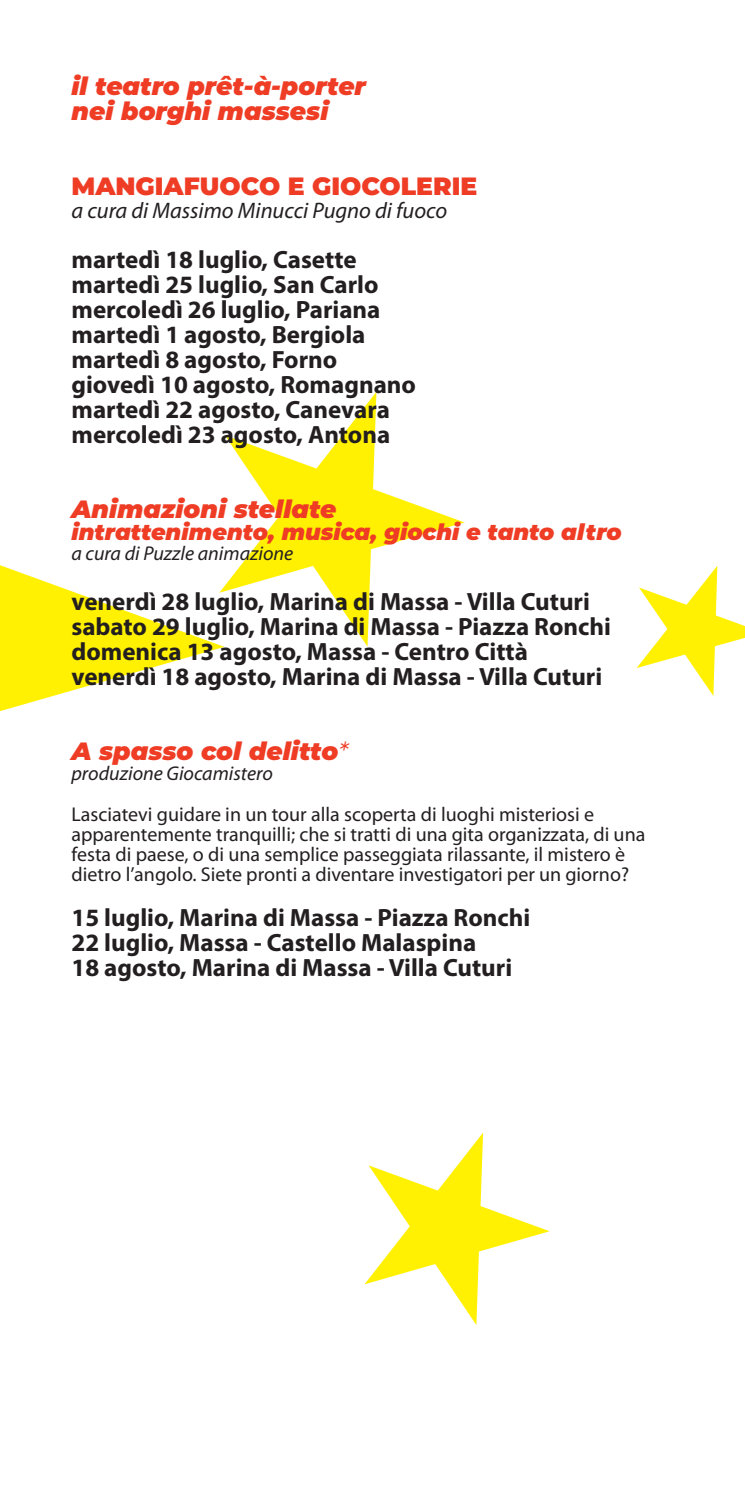
<style>
.page{position:relative;width:745px;height:1489px;background:#fff}
.page>*{position:absolute;margin:0;border:0;box-sizing:border-box;transform-origin:0 0}
.t1{font:700 25px/25px "Myriad Pro";color:#231f20}
.t2{font:italic 900 25px/25px "Montserrat";color:#ef3c25}
.t3{font:900 25px "Montserrat";color:#ef3c25}
.t4{font:italic 900 22.5px "Montserrat";color:#ef3c25}
.t5{font:italic 22.5px "Myriad Pro";color:#231f20}
.t6{font:20px/20px "Myriad Pro";color:#231f20}
.t7{font:italic 20px "Myriad Pro";color:#231f20}
.s1{font-weight:400}
</style>
<div class="page">
<svg style="left:364px;top:1133px;width:185px;height:191px"></svg>
<svg style="left:224px;top:392px;width:240px;height:254px"></svg>
<svg style="left:0;top:565px;width:224px;height:146px"></svg>
<svg style="left:636px;top:566px;width:108px;height:130px"></svg>
<p class="t2" style="left:71px;top:72px;width:296px">il teatro prêt-à-porter nei borghi massesi</p>
<p class="t3" style="left:71px;top:167px;width:407px">MANGIAFUOCO E GIOCOLERIE</p>
<p class="t5" style="left:71px;top:196px;width:377px">a cura di Massimo Minucci Pugno di fuoco</p>
<p class="t1" style="left:71px;top:246px;width:346px">martedì 18 luglio, Casette martedì 25 luglio, San Carlo mercoledì 26 luglio, Pariana martedì 1 agosto, Bergiola martedì 8 agosto, Forno giovedì 10 agosto, Romagnano martedì 22 agosto, Canevara mercoledì 23 agosto, Antona</p>
<p class="t2" style="left:71px;top:495px;width:266px">Animazioni stellate</p>
<p class="t4" style="left:71px;top:515px;width:551px">intrattenimento, musica, giochi e tanto altro</p>
<p class="t7" style="left:71px;top:541px;width:223px">a cura di Puzzle animazione</p>
<p class="t1" style="left:71px;top:588px;width:540px">venerdì 28 luglio, Marina di Massa - Villa Cuturi sabato 29 luglio, Marina di Massa - Piazza Ronchi domenica 13 agosto, Massa - Centro Città venerdì 18 agosto, Marina di Massa - Villa Cuturi</p>
<p class="t2" style="left:71px;top:737px;width:278px">A spasso col delitto<span class="s1">*</span></p>
<p class="t7" style="left:71px;top:761px;width:203px">produzione Giocamistero</p>
<p class="t6" style="left:71px;top:803px;width:575px">Lasciatevi guidare in un tour alla scoperta di luoghi misteriosi e apparentemente tranquilli; che si tratti di una gita organizzata, di una festa di paese, o di una semplice passeggiata rilassante, il mistero è dietro l’angolo. Siete pronti a diventare investigatori per un giorno?</p>
<p class="t1" style="left:71px;top:903px;width:460px">15 luglio, Marina di Massa - Piazza Ronchi<br>22 luglio, Massa - Castello Malaspina<br>18 agosto, Marina di Massa - Villa Cuturi</p>
</div>
